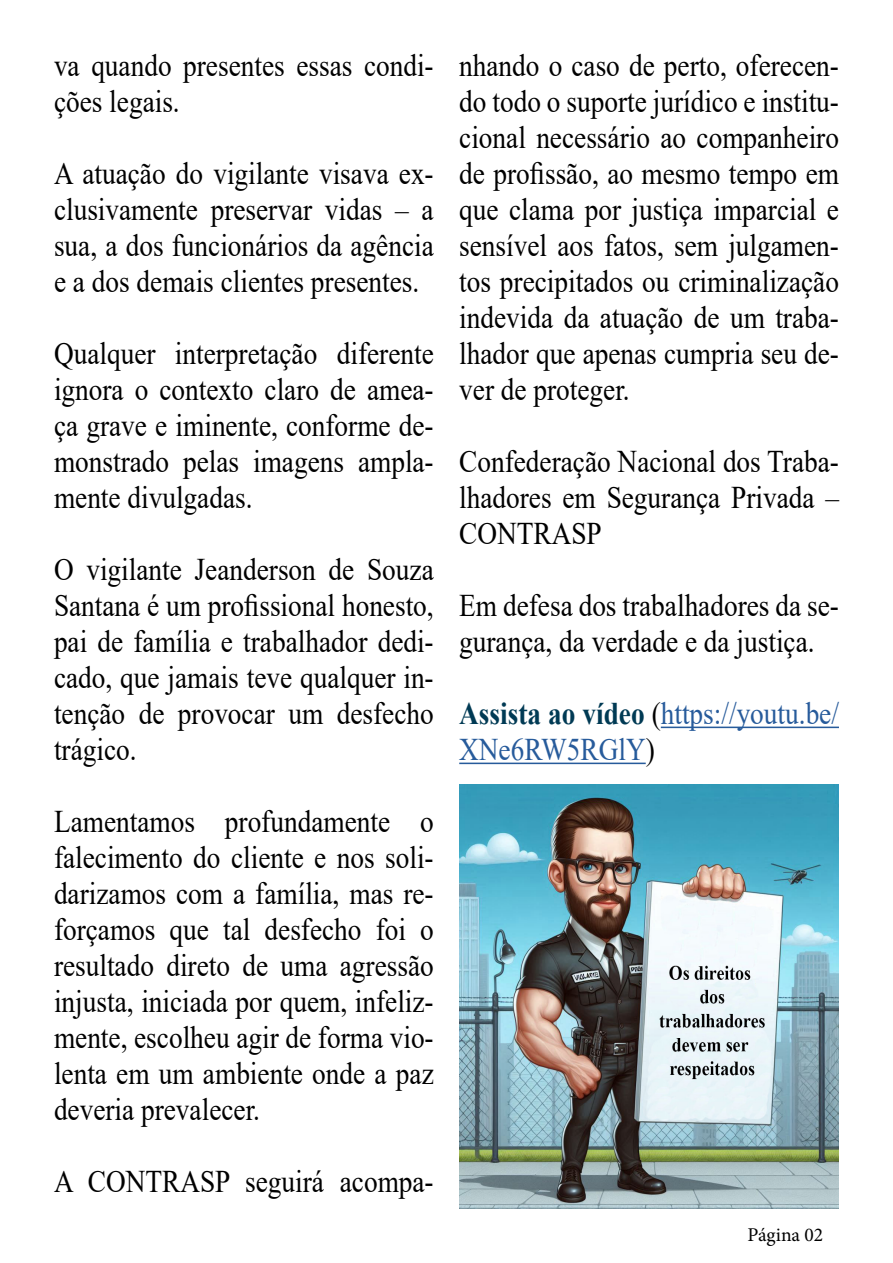
<style>
.page{position:relative;width:893px;height:1263px;background:#fff}
.page>*{position:absolute;margin:0;border:0;box-sizing:border-box;transform-origin:0 0}
.t1{font:31.5px/36px "Times New Roman";color:#000;text-align:justify;scale:.87 1}
.t2{font:31.5px/36px "Times New Roman";color:#275b9b;scale:.87 1}
.t3{font:19.5px "Minion Pro";color:#000}
.s1{font-weight:700;color:#003a54}
.s2{color:#000}
</style>
<div class="page">
<hr style="left:661px;top:727px;width:178px;height:1px;background:#275b9b">
<hr style="left:459px;top:763px;width:187px;height:1px;background:#275b9b">
<img style="left:459px;top:784px;width:380px;height:425px">
<p class="t1" style="left:54px;top:46px;width:438px">va quando presentes essas condi&shy;ções legais.</p>
<p class="t1" style="left:54px;top:154px;width:438px">A atuação do vigilante visava ex&shy;clusivamente preservar vidas – a sua, a dos funcionários da agência e a dos demais clientes presentes.</p>
<p class="t1" style="left:54px;top:334px;width:438px">Qualquer interpretação diferente ignora o contexto claro de amea&shy;ça grave e iminente, conforme de&shy;monstrado pelas imagens ampla&shy;mente divulgadas.</p>
<p class="t1" style="left:54px;top:550px;width:438px">O vigilante Jeanderson de Souza Santana é um profissional honesto, pai de família e trabalhador dedi&shy;cado, que jamais teve qualquer in&shy;tenção de provocar um desfecho trágico.</p>
<p class="t1" style="left:54px;top:802px;width:438px">Lamentamos profundamente o falecimento do cliente e nos soli&shy;darizamos com a família, mas re&shy;forçamos que tal desfecho foi o resultado direto de uma agressão injusta, iniciada por quem, infeliz&shy;mente, escolheu agir de forma vio&shy;lenta em um ambiente onde a paz deveria prevalecer.</p>
<p class="t1" style="left:54px;top:1162px;width:438px">A CONTRASP seguirá acompa-</p>
<p class="t1" style="left:459px;top:46px;width:438px">nhando o caso de perto, oferecen&shy;do todo o suporte jurídico e institu&shy;cional necessário ao companheiro de profissão, ao mesmo tempo em que clama por justiça imparcial e sensível aos fatos, sem julgamen&shy;tos precipitados ou criminalização indevida da atuação de um traba&shy;lhador que apenas cumpria seu de&shy;ver de proteger.</p>
<p class="t1" style="left:459px;top:442px;width:438px">Confederação Nacional dos Traba&shy;lhadores em Segurança Privada – CONTRASP</p>
<p class="t1" style="left:459px;top:586px;width:438px">Em defesa dos trabalhadores da se&shy;gurança, da verdade e da justiça.</p>
<p class="t2" style="left:459px;top:694px;width:438px"><span class="s1">Assista ao vídeo</span> <span class="s2">(</span>https://youtu.be/<br>XNe6RW5RGlY<span class="s2">)</span></p>
<p class="t3" style="left:747px;top:1222px;width:77px">Página 02</p>
</div>
